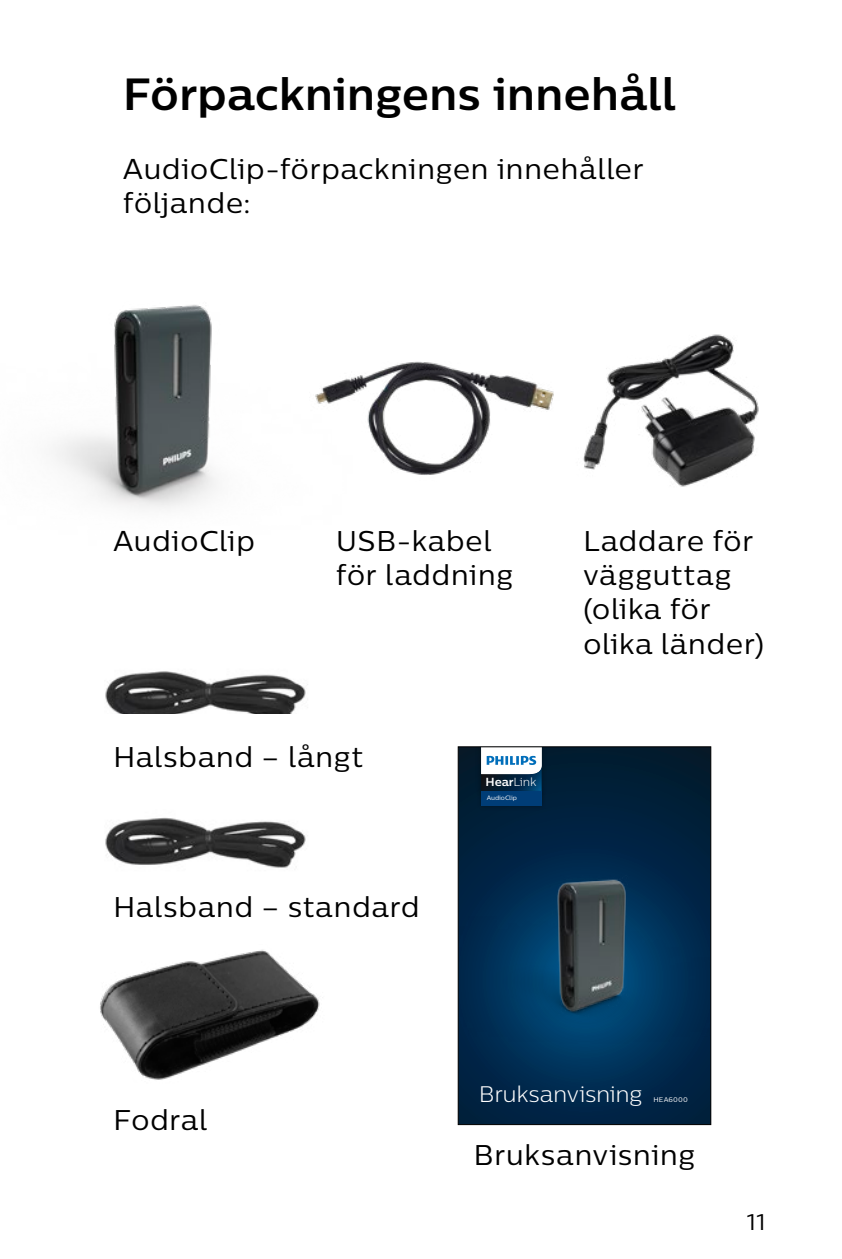
<style>
.page{position:relative;width:842px;height:1259px;background:#fff}
.page>*{position:absolute;margin:0;border:0;box-sizing:border-box;transform-origin:0 0}
.t1{font:700 45px "Centrale Sans";letter-spacing:-.005em;color:#000}
.t2{font:28.5px/34.2px "Centrale Sans";letter-spacing:.01em;color:#000}
.t3{font:300 22.5px "Centrale Sans";letter-spacing:-.02em;color:#fff}
.t4{font:22.5px "Centrale Sans";color:#000}
.t5{font:700 11.7px "Centrale Sans";color:#fff}
.t6{font:6.6px "Centrale Sans";letter-spacing:.015em;color:#fff}
.t7{font:6.3px "Centrale Sans";letter-spacing:-.01em;color:#fff}
.s1{font-weight:300}
</style>
<div class="page">
<img style="left:583px;top:334px;width:176px;height:153px">
<img style="left:370px;top:361px;width:184px;height:114px">
<img style="left:55px;top:304px;width:315px;height:205px">
<img style="left:105px;top:671px;width:203px;height:42px">
<img style="left:105px;top:817px;width:201px;height:51px">
<img style="left:100px;top:949px;width:220px;height:131px">
<svg style="left:460px;top:748px;width:249px;height:374px;background:#002341"></svg>
<img style="left:460px;top:835px;width:249px;height:213px">
<img style="left:474px;top:748px;width:75px;height:50px">
<svg style="left:481px;top:748px;width:61px;height:37px"></svg>
<img style="left:475px;top:785px;width:73px;height:26px">
<div style="left:481px;top:791px;width:61px;height:14px;background:#003d77"></div>
<div style="left:458px;top:746px;width:253px;height:378px;border:1px solid #000"></div>
<h1 class="t1" style="left:123px;top:66px;width:555px">Förpackningens innehåll</h1>
<p class="t2" style="left:123px;top:151px;width:522px">AudioClip-förpackningen innehåller följande:</p>
<p class="t2" style="left:113px;top:523px;width:143px">AudioClip</p>
<p class="t2" style="left:336px;top:523px;width:179px">USB-kabel för laddning</p>
<p class="t2" style="left:113px;top:740px;width:252px">Halsband – långt</p>
<p class="t2" style="left:113px;top:889px;width:308px">Halsband – standard</p>
<p class="t5" style="left:486px;top:774px;width:52px">Hear<span class="s1">Link</span></p>
<p class="t7" style="left:487px;top:794px;width:32px">AudioClip</p>
<p class="t2" style="left:583px;top:523px;width:183px">Laddare för vägguttag (olika för olika länder)</p>
<p class="t2" style="left:113px;top:1102px;width:96px">Fodral</p>
<p class="t3" style="left:479px;top:1079px;width:165px">Bruksanvisning</p>
<p class="t6" style="left:653px;top:1095px;width:36px">HEA6000</p>
<p class="t2" style="left:473px;top:1137px;width:223px">Bruksanvisning</p>
<p class="t4" style="left:747px;top:1207px;width:20px">11</p>
</div>
